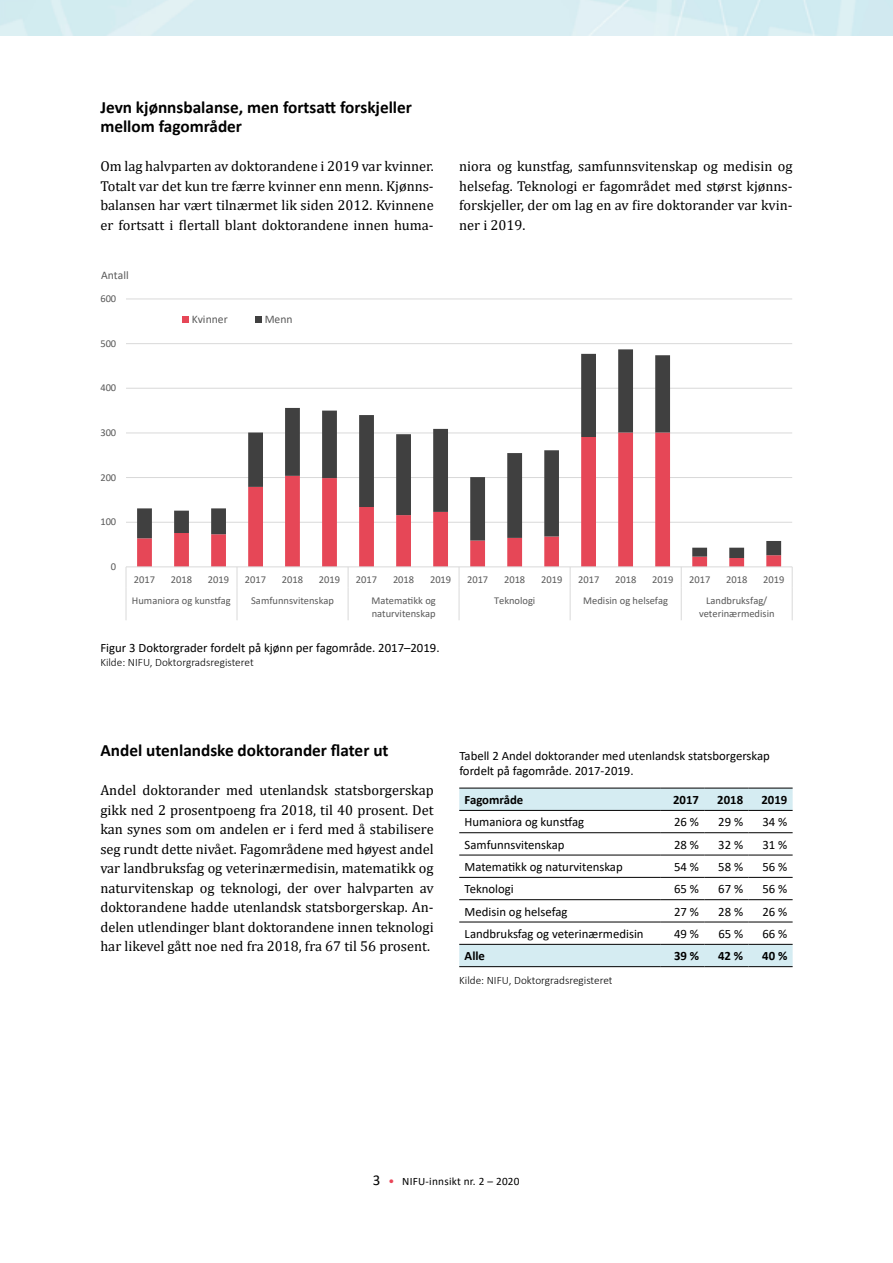
<style>
.page{position:relative;width:893px;height:1263px;background:#fff}
.page>*{position:absolute;margin:0;border:0;box-sizing:border-box;transform-origin:0 0}
.t1{font:700 17.25px "Calibri";color:#000}
.t2{font:17.25px "Calibri Bold 2";color:#000}
.t3{font:14.4px/19.5px "Cambria";color:#000;text-align:justify}
.t4{font:12.75px/15px "Calibri";color:#000}
.t5{font:12.75px "Calibri Bold 2";color:#000}
.t6{font:12.75px "Calibri 2";color:#000}
.t7{font:11.55px "Calibri 2";color:#595959}
.t8{font:300 11.25px "Calibri";color:#000}
.t9{font:11.25px "Calibri 2";letter-spacing:.02em;color:#000}
.t10{font:10.5px/12.8px "Calibri 2";color:#595959}
.s1{font-family:"Cambria 2"}
.s2{font-family:"Calibri"}
.s3{font-family:"Calibri";font-size:15px}
.s4{font-size:12px;color:#e94558}
</style>
<div class="page">
<img style="left:0;top:0;width:893px;height:36px">
<hr style="left:126px;top:522px;width:666px;height:1px;background:#d9d9d9">
<hr style="left:126px;top:477px;width:666px;height:1px;background:#d9d9d9">
<hr style="left:126px;top:432px;width:666px;height:1px;background:#d9d9d9">
<hr style="left:126px;top:388px;width:666px;height:1px;background:#d9d9d9">
<hr style="left:126px;top:343px;width:666px;height:1px;background:#d9d9d9">
<hr style="left:126px;top:298px;width:666px;height:1px;background:#d9d9d9">
<svg style="left:137px;top:558px;width:644px;height:8px"></svg>
<svg style="left:137px;top:349px;width:644px;height:209px"></svg>
<hr style="left:126px;top:566px;width:666px;height:1px;background:#d9d9d9">
<svg style="left:126px;top:567px;width:1px;height:20px"></svg>
<svg style="left:237px;top:567px;width:1px;height:20px"></svg>
<svg style="left:348px;top:567px;width:1px;height:20px"></svg>
<svg style="left:459px;top:567px;width:1px;height:20px"></svg>
<svg style="left:570px;top:567px;width:1px;height:20px"></svg>
<svg style="left:681px;top:567px;width:1px;height:20px"></svg>
<svg style="left:792px;top:567px;width:1px;height:20px"></svg>
<hr style="left:126px;top:587px;width:1px;height:33px;background:#d9d9d9">
<hr style="left:237px;top:587px;width:1px;height:33px;background:#d9d9d9">
<hr style="left:348px;top:587px;width:1px;height:33px;background:#d9d9d9">
<hr style="left:459px;top:587px;width:1px;height:33px;background:#d9d9d9">
<hr style="left:570px;top:587px;width:1px;height:33px;background:#d9d9d9">
<hr style="left:681px;top:587px;width:1px;height:33px;background:#d9d9d9">
<hr style="left:792px;top:587px;width:1px;height:33px;background:#d9d9d9">
<svg style="left:183px;top:317px;width:6px;height:6px"></svg>
<svg style="left:256px;top:317px;width:6px;height:6px"></svg>
<div style="left:459px;top:789px;width:334px;height:177px;background:#d5ecf2"></div>
<svg style="left:459px;top:811px;width:334px;height:133px"></svg>
<hr style="left:459px;top:788px;width:201px;height:1px;background:#000">
<hr style="left:660px;top:788px;width:44px;height:1px;background:#000">
<hr style="left:704px;top:788px;width:44px;height:1px;background:#000">
<hr style="left:748px;top:788px;width:45px;height:1px;background:#000">
<hr style="left:459px;top:810px;width:201px;height:1px;background:#000">
<hr style="left:660px;top:810px;width:44px;height:1px;background:#000">
<hr style="left:704px;top:810px;width:44px;height:1px;background:#000">
<hr style="left:748px;top:810px;width:45px;height:1px;background:#000">
<hr style="left:459px;top:832px;width:201px;height:1px;background:#000">
<hr style="left:660px;top:832px;width:44px;height:1px;background:#000">
<hr style="left:704px;top:832px;width:44px;height:1px;background:#000">
<hr style="left:748px;top:832px;width:45px;height:1px;background:#000">
<hr style="left:459px;top:855px;width:201px;height:1px;background:#000">
<hr style="left:660px;top:855px;width:44px;height:1px;background:#000">
<hr style="left:704px;top:855px;width:44px;height:1px;background:#000">
<hr style="left:748px;top:855px;width:45px;height:1px;background:#000">
<hr style="left:459px;top:877px;width:201px;height:1px;background:#000">
<hr style="left:660px;top:877px;width:44px;height:1px;background:#000">
<hr style="left:704px;top:877px;width:44px;height:1px;background:#000">
<hr style="left:748px;top:877px;width:45px;height:1px;background:#000">
<hr style="left:459px;top:899px;width:201px;height:1px;background:#000">
<hr style="left:660px;top:899px;width:44px;height:1px;background:#000">
<hr style="left:704px;top:899px;width:44px;height:1px;background:#000">
<hr style="left:748px;top:899px;width:45px;height:1px;background:#000">
<hr style="left:459px;top:922px;width:201px;height:1px;background:#000">
<hr style="left:660px;top:922px;width:44px;height:1px;background:#000">
<hr style="left:704px;top:922px;width:44px;height:1px;background:#000">
<hr style="left:748px;top:922px;width:45px;height:1px;background:#000">
<hr style="left:459px;top:944px;width:201px;height:1px;background:#000">
<hr style="left:660px;top:944px;width:44px;height:1px;background:#000">
<hr style="left:704px;top:944px;width:44px;height:1px;background:#000">
<hr style="left:748px;top:944px;width:45px;height:1px;background:#000">
<hr style="left:459px;top:966px;width:201px;height:1px;background:#000">
<hr style="left:660px;top:966px;width:44px;height:1px;background:#000">
<hr style="left:704px;top:966px;width:44px;height:1px;background:#000">
<hr style="left:748px;top:966px;width:45px;height:1px;background:#000">
<p class="t1" style="left:100px;top:95px;width:313px">Jevn kjønnsbalanse, men fortsatt forskjeller</p>
<p class="t2" style="left:100px;top:114px;width:143px">mellom fagområder</p>
<p class="t3" style="left:100px;top:156px;width:335px">Om lag halvparten av doktorandene i 2019 var kvinner.<br>Totalt var det kun tre færre kvinner enn menn. Kjønns&shy;balansen har vært tilnærmet lik siden 2012. Kvinnene er fortsatt i flertall blant doktorandene innen huma<span class="s1">-</span></p>
<p class="t7" style="left:101px;top:267px;width:29px">Antall</p>
<p class="t10" style="left:100px;top:292px;width:17px">600</p>
<p class="t10" style="left:100px;top:336px;width:17px">500</p>
<p class="t10" style="left:100px;top:381px;width:17px">400</p>
<p class="t10" style="left:100px;top:426px;width:17px">300</p>
<p class="t10" style="left:100px;top:470px;width:17px">200</p>
<p class="t10" style="left:100px;top:515px;width:17px">100</p>
<p class="t10" style="left:111px;top:560px;width:7px">0</p>
<p class="t7" style="left:192px;top:311px;width:38px">Kvinner</p>
<p class="t7" style="left:265px;top:311px;width:29px">Menn</p>
<p class="t3" style="left:459px;top:156px;width:335px">niora og kunstfag, samfunnsvitenskap og medisin og helsefag. Teknologi er fagområdet med størst kjønns&shy;forskjeller, der om lag en av fire doktorander var kvin&shy;ner i 2019.</p>
<p class="t10" style="left:134px;top:573px;width:23px">2017</p>
<p class="t10" style="left:171px;top:573px;width:23px">2018</p>
<p class="t10" style="left:208px;top:573px;width:23px">2019</p>
<p class="t10" style="left:245px;top:573px;width:23px">2017</p>
<p class="t10" style="left:282px;top:573px;width:23px">2018</p>
<p class="t10" style="left:319px;top:573px;width:23px">2019</p>
<p class="t10" style="left:356px;top:573px;width:23px">2017</p>
<p class="t10" style="left:393px;top:573px;width:23px">2018</p>
<p class="t10" style="left:430px;top:573px;width:23px">2019</p>
<p class="t10" style="left:467px;top:573px;width:23px">2017</p>
<p class="t10" style="left:504px;top:573px;width:23px">2018</p>
<p class="t10" style="left:541px;top:573px;width:23px">2019</p>
<p class="t10" style="left:578px;top:573px;width:23px">2017</p>
<p class="t10" style="left:615px;top:573px;width:23px">2018</p>
<p class="t10" style="left:652px;top:573px;width:23px">2019</p>
<p class="t10" style="left:689px;top:573px;width:23px">2017</p>
<p class="t10" style="left:726px;top:573px;width:23px">2018</p>
<p class="t10" style="left:763px;top:573px;width:23px">2019</p>
<p class="t10" style="left:132px;top:594px;width:100px">Humaniora og kuns<span class="s2">tfa</span>g</p>
<p class="t10" style="left:251px;top:594px;width:84px">Samfunnsvitenskap</p>
<p class="t10" style="left:371px;top:594px;width:66px">Matema<span class="s2">ti</span>kk og naturvitenskap</p>
<p class="t10" style="left:494px;top:594px;width:43px">Teknologi</p>
<p class="t10" style="left:583px;top:594px;width:86px">Medisin og helsefag</p>
<p class="t10" style="left:699px;top:594px;width:77px;text-align:center">Landbruksfag/ veterinærmedisin</p>
<p class="t4" style="left:100px;top:640px;width:341px">Figur 3 Doktorgrader fordelt på kjønn per fagområde. 2017–2019.</p>
<p class="t8" style="left:100px;top:655px;width:155px">Kilde: NIFU, Doktorgradsregisteret</p>
<p class="t1" style="left:100px;top:738px;width:290px">Andel utenlandske doktorander flater ut</p>
<p class="t3" style="left:100px;top:780px;width:335px">Andel doktorander med utenlandsk statsborgerskap gikk ned 2 prosentpoeng fra 2018, til 40 prosent. Det kan synes som om andelen er i ferd med å stabilisere seg rundt dette nivået. Fagområdene med høyest andel var landbruksfag og veterinærmedisin, matematikk og naturvitenskap og teknologi, der over halvparten av doktorandene hadde utenlandsk statsborgerskap. An&shy;delen utlendinger blant doktorandene innen teknologi har likevel gått noe ned fra 2018, fra 67 til 56 prosent.</p>
<p class="t5" style="left:465px;top:791px;width:60px">Fagområde</p>
<p class="t5" style="left:673px;top:791px;width:27px">2017</p>
<p class="t5" style="left:717px;top:791px;width:27px">2018</p>
<p class="t5" style="left:761px;top:791px;width:27px">2019</p>
<p class="t4" style="left:459px;top:748px;width:312px">Tabell 2 Andel doktorander med utenlandsk statsborgerskap fordelt på fagområde. 2017-2019.</p>
<p class="t4" style="left:465px;top:814px;width:121px">Humaniora og kunstfag</p>
<p class="t6" style="left:674px;top:813px;width:26px">26 %</p>
<p class="t4" style="left:718px;top:814px;width:26px">29 %</p>
<p class="t4" style="left:762px;top:814px;width:26px">34 %</p>
<p class="t4" style="left:465px;top:837px;width:102px">Samfunnsvitenskap</p>
<p class="t6" style="left:674px;top:835px;width:26px">28 %</p>
<p class="t4" style="left:718px;top:837px;width:26px">32 %</p>
<p class="t4" style="left:762px;top:837px;width:26px">31 %</p>
<p class="t4" style="left:465px;top:859px;width:160px">Matematikk og naturvitenskap</p>
<p class="t6" style="left:674px;top:858px;width:26px">54 %</p>
<p class="t6" style="left:718px;top:858px;width:26px">58 %</p>
<p class="t6" style="left:762px;top:858px;width:26px">56 %</p>
<p class="t4" style="left:465px;top:881px;width:51px">Teknologi</p>
<p class="t6" style="left:674px;top:880px;width:26px">65 %</p>
<p class="t4" style="left:718px;top:881px;width:26px">67 %</p>
<p class="t6" style="left:762px;top:880px;width:26px">56 %</p>
<p class="t4" style="left:465px;top:903px;width:104px">Medisin og helsefag</p>
<p class="t4" style="left:674px;top:903px;width:26px">27 %</p>
<p class="t6" style="left:718px;top:902px;width:26px">28 %</p>
<p class="t6" style="left:762px;top:902px;width:26px">26 %</p>
<p class="t4" style="left:465px;top:926px;width:181px">Landbruksfag og veterinærmedisin</p>
<p class="t4" style="left:674px;top:926px;width:26px">49 %</p>
<p class="t6" style="left:718px;top:925px;width:26px">65 %</p>
<p class="t6" style="left:762px;top:925px;width:26px">66 %</p>
<p class="t5" style="left:465px;top:947px;width:22px">Alle</p>
<p class="t5" style="left:674px;top:947px;width:27px">39 %</p>
<p class="t5" style="left:718px;top:947px;width:27px">42 %</p>
<p class="t5" style="left:762px;top:947px;width:27px">40 %</p>
<p class="t8" style="left:459px;top:973px;width:155px">Kilde: NIFU, Doktorgradsregisteret</p>
<p class="t9" style="left:373px;top:1173px;width:148px"><span class="s3">3</span> <span class="s4">•</span> NIFU-innsikt nr. 2 – 2020</p>
</div>
